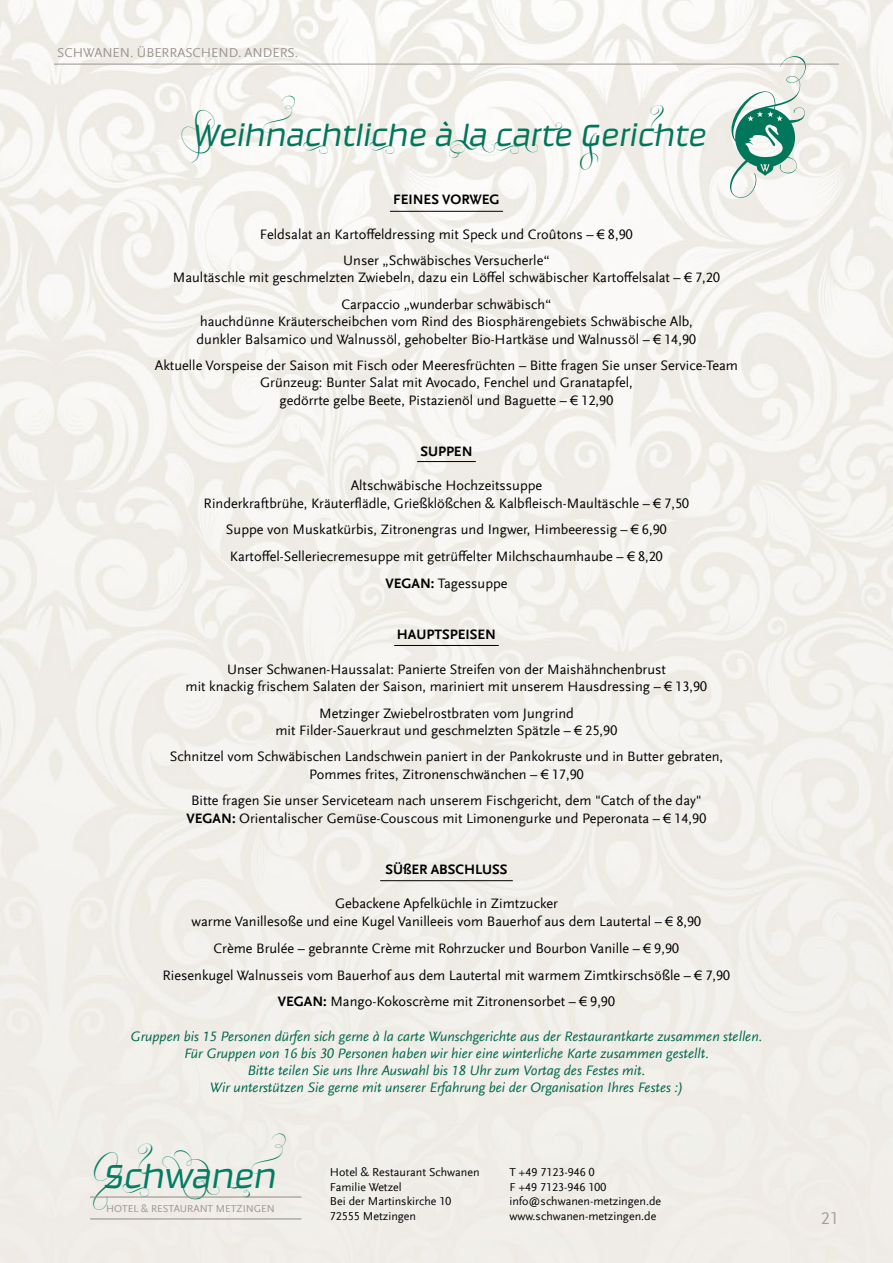
<style>
.page{position:relative;width:893px;height:1263px;background:#fff}
.page>*{position:absolute;margin:0;border:0;box-sizing:border-box;transform-origin:0 0}
.t1{font:italic 300 39px "Ginger Pro";color:#007d62}
.t2{font:italic 300 36px "Ginger Pro";color:#00765a}
.t3{font:18px "Scala Sans Offc";color:#9c948f}
.t4{font:14.25px/17.1px "Scala Sans Offc";color:#000;text-align:center}
.t5{font:italic 14.25px/17.1px "Scala Sans Offc";color:#00684d;text-align:center}
.t6{font:700 14.25px "Scala Sans Offc";color:#000}
.t7{font:13.5px "Scala Sans Offc";color:#9c948f}
.t8{font:12px/14.4px "Scala Sans Offc";color:#020203}
.t9{font:10.5px "Scala Sans Offc";color:#9c948f}
.s1{font-weight:700}
</style>
<div class="page">
<hr style="left:90px;top:1196px;width:211px;height:1px;background:#9c948f">
<hr style="left:90px;top:1218px;width:211px;height:1px;background:#9c948f">
<hr style="left:380px;top:880px;width:133px;height:1px;background:#000">
<hr style="left:394px;top:645px;width:105px;height:1px;background:#000">
<hr style="left:417px;top:461px;width:59px;height:1px;background:#000">
<hr style="left:390px;top:211px;width:113px;height:1px;background:#000">
<svg style="left:730px;top:56px;width:76px;height:142px"></svg>
<hr style="left:54px;top:64px;width:785px;height:1px;background:#9c948f">
<p class="t7" style="left:57px;top:46px;width:242px">SCHWANEN. ÜBERRASCHEND. ANDERS.</p>
<h2 class="t2" style="left:193px;top:112px;width:515px">Weihnachtliche à la carte Gerichte</h2>
<p class="t6" style="left:393px;top:192px;width:108px">FEINES VORWEG</p>
<p class="t4" style="left:260px;top:221px;width:375px;line-height:26.7px">Feldsalat an Kartoffeldressing mit Speck und Croûtons – € 8,90<br>Unser „Schwäbisches Versucherle“</p>
<p class="t4" style="left:173px;top:265px;width:549px;line-height:26.7px">Maultäschle mit geschmelzten Zwiebeln, dazu ein Löffel schwäbischer Kartoffelsalat – € 7,20<br>Carpaccio „wunderbar schwäbisch“</p>
<p class="t4" style="left:197px;top:313px;width:501px;text-align:left">hauchdünne Kräuterscheibchen vom Rind des Biosphärengebiets Schwäbische Alb, dunkler Balsamico und Walnussöl, gehobelter Bio-Hartkäse und Walnussöl – € 14,90</p>
<p class="t4" style="left:155px;top:357px;width:584px">Aktuelle Vorspeise der Saison mit Fisch oder Meeresfrüchten – Bitte fragen Sie unser Service-Team<br>Grünzeug: Bunter Salat mit Avocado, Fenchel und Granatapfel,<br>gedörrte gelbe Beete, Pistazienöl und Baguette – € 12,90</p>
<p class="t6" style="left:420px;top:443px;width:54px">SUPPEN</p>
<p class="t4" style="left:204px;top:478px;width:487px">Altschwäbische Hochzeitssuppe<br>Rinderkraftbrühe, Kräuterflädle, Grießklößchen &amp; Kalbfleisch-Maultäschle – € 7,50</p>
<p class="t4" style="left:226px;top:517px;width:443px;line-height:26.7px">Suppe von Muskatkürbis, Zitronengras und Ingwer, Himbeeressig – € 6,90<br>Kartoffel-Selleriecremesuppe mit getrüffelter Milchschaumhaube – € 8,20<br><span class="s1">VEGAN:</span> Tagessuppe</p>
<p class="t6" style="left:397px;top:627px;width:101px">HAUPTSPEISEN</p>
<p class="t4" style="left:186px;top:661px;width:523px">Unser Schwanen-Haussalat: Panierte Streifen von der Maishähnchenbrust<br>mit knackig frischem Salaten der Saison, mariniert mit unserem Hausdressing – € 13,90</p>
<p class="t4" style="left:275px;top:705px;width:344px">Metzinger Zwiebelrostbraten vom Jungrind<br>mit Filder-Sauerkraut und geschmelzten Spätzle – € 25,90</p>
<p class="t4" style="left:170px;top:749px;width:555px">Schnitzel vom Schwäbischen Landschwein paniert in der Pankokruste und in Butter gebraten,<br>Pommes frites, Zitronenschwänchen – € 17,90</p>
<p class="t4" style="left:186px;top:792px;width:522px">Bitte fragen Sie unser Serviceteam nach unserem Fischgericht, dem "Catch of the day"<br><span class="s1">VEGAN:</span> Orientalischer Gemüse-Couscous mit Limonengurke und Peperonata – € 14,90</p>
<p class="t6" style="left:385px;top:861px;width:123px">SÜßER ABSCHLUSS</p>
<p class="t4" style="left:192px;top:895px;width:511px;line-height:17.7px">Gebackene Apfelküchle in Zimtzucker<br>warme Vanillesoße und eine Kugel Vanilleeis vom Bauerhof aus dem Lautertal – € 8,90</p>
<p class="t4" style="left:163px;top:935px;width:569px;line-height:26.7px">Crème Brulée – gebrannte Crème mit Rohrzucker und Bourbon Vanille – € 9,90<br>Riesenkugel Walnusseis vom Bauerhof aus dem Lautertal mit warmem Zimtkirschsößle – € 7,90<br><span class="s1">VEGAN:</span> Mango-Kokoscrème mit Zitronensorbet – € 9,90</p>
<p class="t5" style="left:131px;top:1028px;width:633px">Gruppen bis 15 Personen dürfen sich gerne à la carte Wunschgerichte aus der Restaurantkarte zusammen stellen.<br>Für Gruppen von 16 bis 30 Personen haben wir hier eine winterliche Karte zusammen gestellt.<br>Bitte teilen Sie uns Ihre Auswahl bis 18 Uhr zum Vortag des Festes mit.<br>Wir unterstützen Sie gerne mit unserer Erfahrung bei der Organisation Ihres Festes :)</p>
<h1 class="t1" style="left:104px;top:1152px;width:174px">Schwanen</h1>
<p class="t9" style="left:106px;top:1202px;width:170px">HOTEL &amp; RESTAURANT METZINGEN</p>
<p class="t8" style="left:330px;top:1165px;width:151px">Hotel &amp; Restaurant Schwanen<br>Familie Wetzel<br>Bei der Martinskirche 10<br>72555 Metzingen</p>
<p class="t8" style="left:509px;top:1165px;width:153px">T +49 7123-946 0<br>F +49 7123-946 100 info@schwanen-metzingen.de www.schwanen-metzingen.de</p>
<p class="t3" style="left:821px;top:1208px;width:19px">21</p>
</div>
